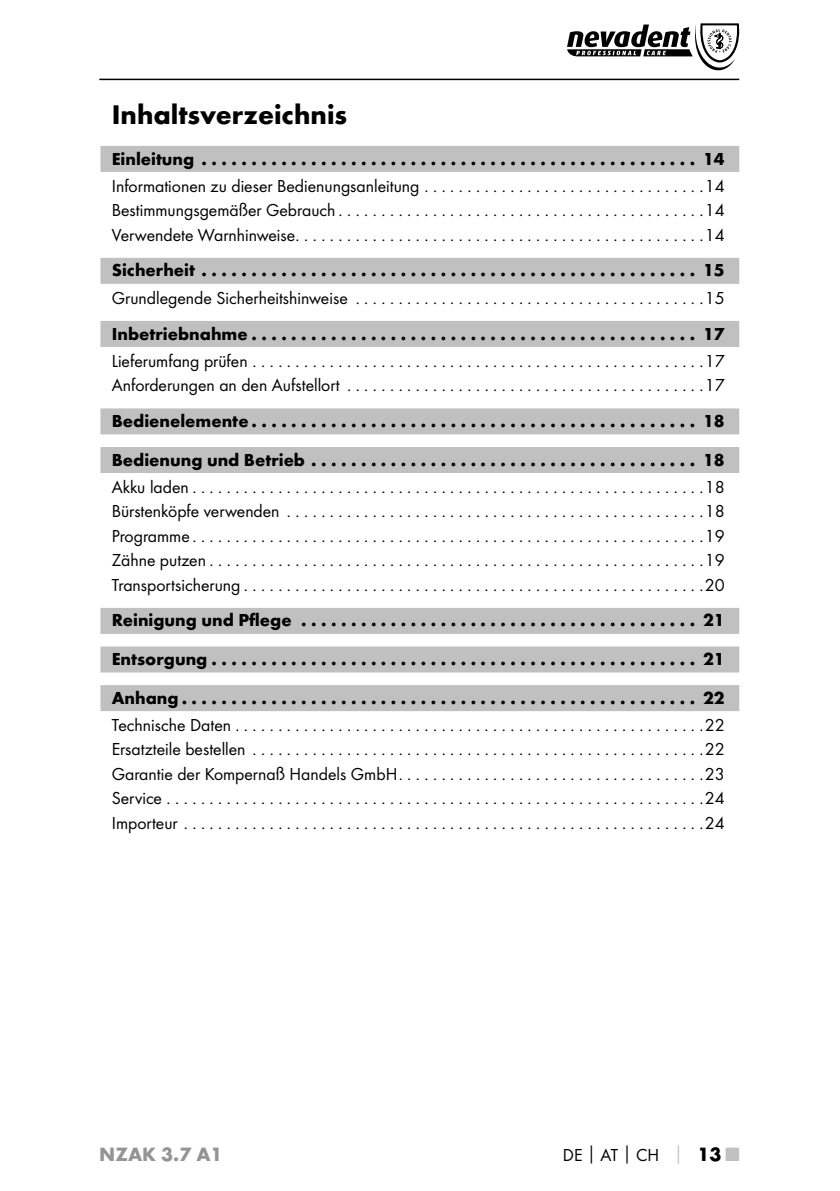
<style>
.page{position:relative;width:840px;height:1191px;background:#fff}
.page>*{position:absolute;margin:0;border:0;box-sizing:border-box;transform-origin:0 0}
.t1{font:700 28px "Futura";color:#000}
.t2{font:700 20px "Futura";color:#949494}
.t3{font:18px/24.4px "Futura Boo";color:#000;text-align:justify}
.t4{font:700 18px/38.6px "Futura";color:#000}
.s1{color:#c0c0c0}
.s2{font-family:"Futura";font-weight:700;font-size:20px}
.s3{font-family:"Futura";font-weight:700;font-size:20px;color:#c0c0c0}
</style>
<div class="page">
<hr style="left:99px;top:79px;width:639px;height:1px;background:#000">
<svg style="left:567px;top:23px;width:171px;height:47px"></svg>
<div style="left:100px;top:146px;width:638px;height:26px;background:#c0c0c0"></div>
<div style="left:100px;top:258px;width:638px;height:26px;background:#c0c0c0"></div>
<div style="left:100px;top:321px;width:638px;height:26px;background:#c0c0c0"></div>
<div style="left:100px;top:408px;width:638px;height:26px;background:#c0c0c0"></div>
<div style="left:100px;top:447px;width:638px;height:26px;background:#c0c0c0"></div>
<div style="left:100px;top:608px;width:638px;height:26px;background:#c0c0c0"></div>
<div style="left:100px;top:646px;width:638px;height:26px;background:#c0c0c0"></div>
<div style="left:100px;top:685px;width:638px;height:26px;background:#c0c0c0"></div>
<h1 class="t1" style="left:112px;top:97px;width:237px">Inhaltsverzeichnis</h1>
<p class="t4" style="left:112px;top:139px;width:614px">Einleitung . . . . . . . . . . . . . . . . . . . . . . . . . . . . . . . . . . . . . . . . . . . . . . . . . . 14</p>
<p class="t3" style="left:112px;top:173px;width:614px">Informationen zu dieser Bedienungsanleitung . . . . . . . . . . . . . . . . . . . . . . . . . . . . . . . . 14<br>Bestimmungsgemäßer Gebrauch . . . . . . . . . . . . . . . . . . . . . . . . . . . . . . . . . . . . . . . . . . 14<br>Verwendete Warnhinweise . . . . . . . . . . . . . . . . . . . . . . . . . . . . . . . . . . . . . . . . . . . . . . . 14</p>
<p class="t4" style="left:112px;top:251px;width:614px">Sicherheit . . . . . . . . . . . . . . . . . . . . . . . . . . . . . . . . . . . . . . . . . . . . . . . . . . 15</p>
<p class="t3" style="left:112px;top:285px;width:614px">Grundlegende Sicherheitshinweise . . . . . . . . . . . . . . . . . . . . . . . . . . . . . . . . . . . . . . . . 15</p>
<p class="t4" style="left:112px;top:314px;width:614px">Inbetriebnahme . . . . . . . . . . . . . . . . . . . . . . . . . . . . . . . . . . . . . . . . . . . . . 17</p>
<p class="t3" style="left:112px;top:348px;width:614px">Lieferumfang prüfen . . . . . . . . . . . . . . . . . . . . . . . . . . . . . . . . . . . . . . . . . . . . . . . . . . . . 17<br>Anforderungen an den Aufstellort . . . . . . . . . . . . . . . . . . . . . . . . . . . . . . . . . . . . . . . . . 17</p>
<p class="t4" style="left:112px;top:401px;width:614px">Bedienelemente . . . . . . . . . . . . . . . . . . . . . . . . . . . . . . . . . . . . . . . . . . . . . 18<br>Bedienung und Betrieb . . . . . . . . . . . . . . . . . . . . . . . . . . . . . . . . . . . . . . . 18</p>
<p class="t3" style="left:112px;top:474px;width:614px">Akku laden . . . . . . . . . . . . . . . . . . . . . . . . . . . . . . . . . . . . . . . . . . . . . . . . . . . . . . . . . . . 18<br>Bürstenköpfe verwenden . . . . . . . . . . . . . . . . . . . . . . . . . . . . . . . . . . . . . . . . . . . . . . . . 18<br>Programme . . . . . . . . . . . . . . . . . . . . . . . . . . . . . . . . . . . . . . . . . . . . . . . . . . . . . . . . . . . 19<br>Zähne putzen . . . . . . . . . . . . . . . . . . . . . . . . . . . . . . . . . . . . . . . . . . . . . . . . . . . . . . . . . 19<br>Transportsicherung . . . . . . . . . . . . . . . . . . . . . . . . . . . . . . . . . . . . . . . . . . . . . . . . . . . . . 20</p>
<p class="t4" style="left:112px;top:601px;width:614px;text-align:justify">Reinigung und Pflege . . . . . . . . . . . . . . . . . . . . . . . . . . . . . . . . . . . . . . . . 21<br>Entsorgung . . . . . . . . . . . . . . . . . . . . . . . . . . . . . . . . . . . . . . . . . . . . . . . . . 21<br>Anhang . . . . . . . . . . . . . . . . . . . . . . . . . . . . . . . . . . . . . . . . . . . . . . . . . . . . 22</p>
<p class="t3" style="left:112px;top:712px;width:614px">Technische Daten . . . . . . . . . . . . . . . . . . . . . . . . . . . . . . . . . . . . . . . . . . . . . . . . . . . . . . 22<br>Ersatzteile bestellen . . . . . . . . . . . . . . . . . . . . . . . . . . . . . . . . . . . . . . . . . . . . . . . . . . . . 22<br>Garantie der Kompernaß -Handels -GmbH . . . . . . . . . . . . . . . . . . . . . . . . . . . . . . . . . . . 23<br>Service . . . . . . . . . . . . . . . . . . . . . . . . . . . . . . . . . . . . . . . . . . . . . . . . . . . . . . . . . . . . . . 24<br>Importeur . . . . . . . . . . . . . . . . . . . . . . . . . . . . . . . . . . . . . . . . . . . . . . . . . . . . . . . . . . . . 24</p>
<p class="t2" style="left:99px;top:1142px;width:125px">NZAK 3.7 A1</p>
<p class="t3" style="left:562px;top:1143px;width:178px">DE│AT│CH <span class="s1">│</span> <span class="s2">13</span> <span class="s3">■</span></p>
</div>
